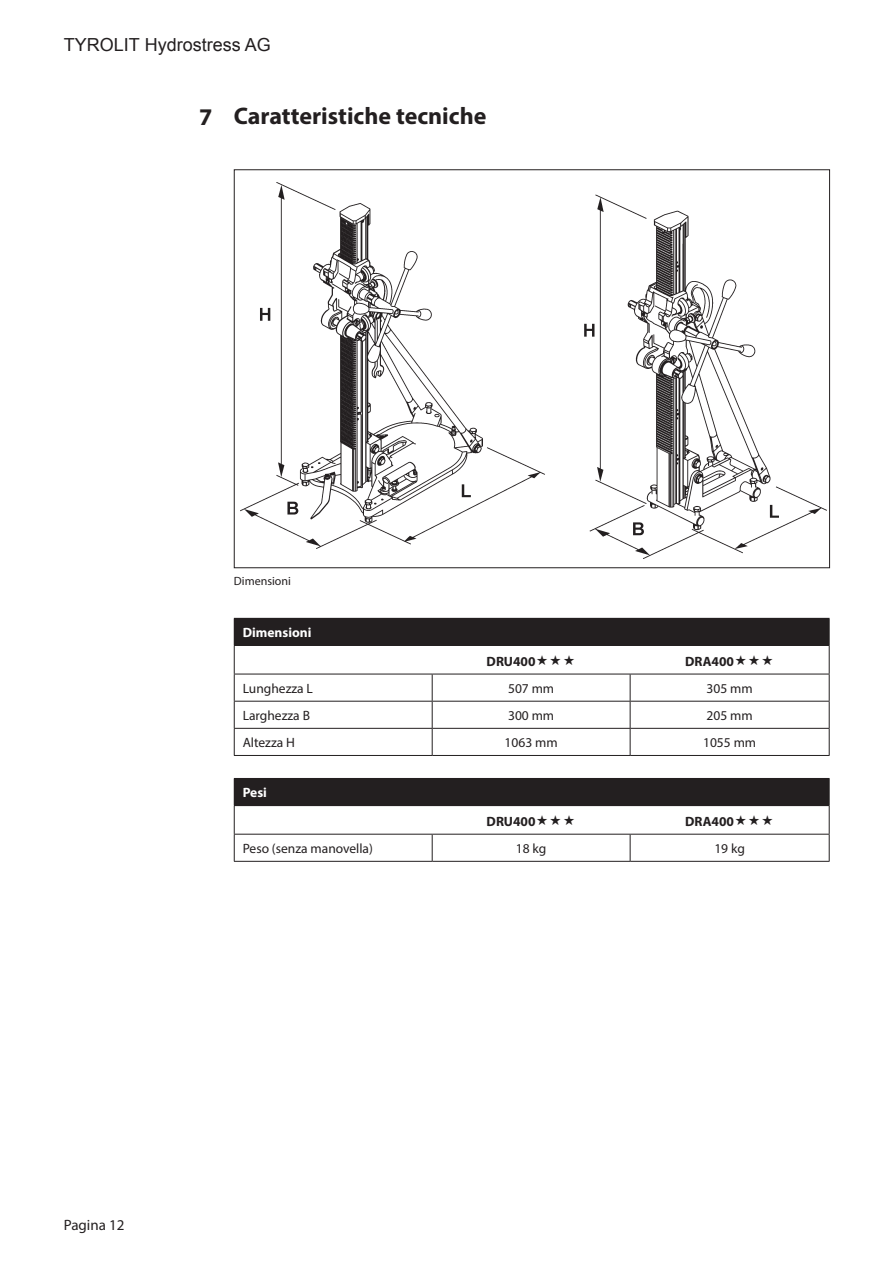
<style>
.page{position:relative;width:893px;height:1263px;background:#fff}
.page>*{position:absolute;margin:0;border:0;box-sizing:border-box;transform-origin:0 0}
.t1{font:700 24px "Myriad Pro";color:#231f20}
.t2{font:18px "Arial";color:#231f20}
.t3{font:15px "Myriad Pro";color:#231f20}
.t4{font:13.5px "Myriad Pro";color:#231f20}
.t5{font:700 13.5px "Myriad Pro";color:#231f20}
.t6{font:700 13.5px "Myriad Pro";color:#fff}
.t7{font:12px "Myriad Pro";color:#231f20}
</style>
<div class="page">
<div style="left:234px;top:618px;width:595px;height:27px;background:#231f20"></div>
<hr style="left:234px;top:645px;width:198px;height:1px;background:#231f20">
<hr style="left:432px;top:645px;width:198px;height:1px;background:#231f20">
<hr style="left:630px;top:645px;width:200px;height:1px;background:#231f20">
<hr style="left:630px;top:618px;width:200px;height:1px;background:#231f20">
<hr style="left:234px;top:674px;width:198px;height:1px;background:#231f20">
<hr style="left:432px;top:674px;width:198px;height:1px;background:#231f20">
<hr style="left:630px;top:674px;width:200px;height:1px;background:#231f20">
<hr style="left:234px;top:701px;width:198px;height:1px;background:#231f20">
<hr style="left:432px;top:701px;width:198px;height:1px;background:#231f20">
<hr style="left:630px;top:701px;width:200px;height:1px;background:#231f20">
<hr style="left:234px;top:728px;width:198px;height:1px;background:#231f20">
<svg style="left:234px;top:646px;width:1px;height:109px"></svg>
<hr style="left:432px;top:728px;width:198px;height:1px;background:#231f20">
<svg style="left:432px;top:674px;width:1px;height:81px"></svg>
<hr style="left:630px;top:728px;width:200px;height:1px;background:#231f20">
<svg style="left:630px;top:674px;width:1px;height:81px"></svg>
<svg style="left:829px;top:619px;width:1px;height:136px"></svg>
<hr style="left:234px;top:755px;width:198px;height:1px;background:#231f20">
<hr style="left:432px;top:755px;width:198px;height:1px;background:#231f20">
<hr style="left:630px;top:755px;width:200px;height:1px;background:#231f20">
<div style="left:234px;top:778px;width:595px;height:28px;background:#231f20"></div>
<hr style="left:630px;top:778px;width:200px;height:1px;background:#231f20">
<hr style="left:234px;top:834px;width:198px;height:1px;background:#231f20">
<svg style="left:234px;top:806px;width:1px;height:55px"></svg>
<hr style="left:432px;top:834px;width:198px;height:1px;background:#231f20">
<svg style="left:432px;top:834px;width:1px;height:27px"></svg>
<hr style="left:630px;top:834px;width:200px;height:1px;background:#231f20">
<svg style="left:630px;top:834px;width:1px;height:27px"></svg>
<svg style="left:829px;top:779px;width:1px;height:82px"></svg>
<hr style="left:234px;top:861px;width:198px;height:1px;background:#231f20">
<hr style="left:432px;top:861px;width:198px;height:1px;background:#231f20">
<hr style="left:630px;top:861px;width:200px;height:1px;background:#231f20">
<img style="left:240px;top:183px;width:586px;height:376px">
<h2 class="t2" style="left:64px;top:33px;width:209px">TYROLIT Hydrostress AG</h2>
<h1 class="t1" style="left:199px;top:101px;width:15px">7</h1>
<h1 class="t1" style="left:234px;top:101px;width:254px">Caratteristiche tecniche</h1>
<p class="t7" style="left:234px;top:574px;width:59px">Dimensioni</p>
<p class="t6" style="left:243px;top:624px;width:70px">Dimensioni</p>
<p class="t5" style="left:487px;top:652px;width:51px">DRU400</p>
<p class="t5" style="left:685px;top:652px;width:50px">DRA400</p>
<p class="t4" style="left:243px;top:680px;width:72px">Lunghezza L</p>
<p class="t4" style="left:508px;top:680px;width:48px">507 mm</p>
<p class="t4" style="left:707px;top:680px;width:48px">305 mm</p>
<p class="t4" style="left:243px;top:707px;width:69px">Larghezza B</p>
<p class="t4" style="left:508px;top:707px;width:48px">300 mm</p>
<p class="t4" style="left:707px;top:707px;width:48px">205 mm</p>
<p class="t4" style="left:243px;top:734px;width:54px">Altezza H</p>
<p class="t4" style="left:505px;top:734px;width:55px">1063 mm</p>
<p class="t4" style="left:703px;top:734px;width:55px">1055 mm</p>
<p class="t6" style="left:243px;top:784px;width:26px">Pesi</p>
<p class="t5" style="left:487px;top:812px;width:51px">DRU400</p>
<p class="t5" style="left:685px;top:812px;width:50px">DRA400</p>
<p class="t4" style="left:243px;top:840px;width:132px">Peso (senza manovella)</p>
<p class="t4" style="left:516px;top:840px;width:32px">18 kg</p>
<p class="t4" style="left:714px;top:840px;width:32px">19 kg</p>
<p class="t3" style="left:64px;top:1215px;width:62px">Pagina 12</p>
</div>
